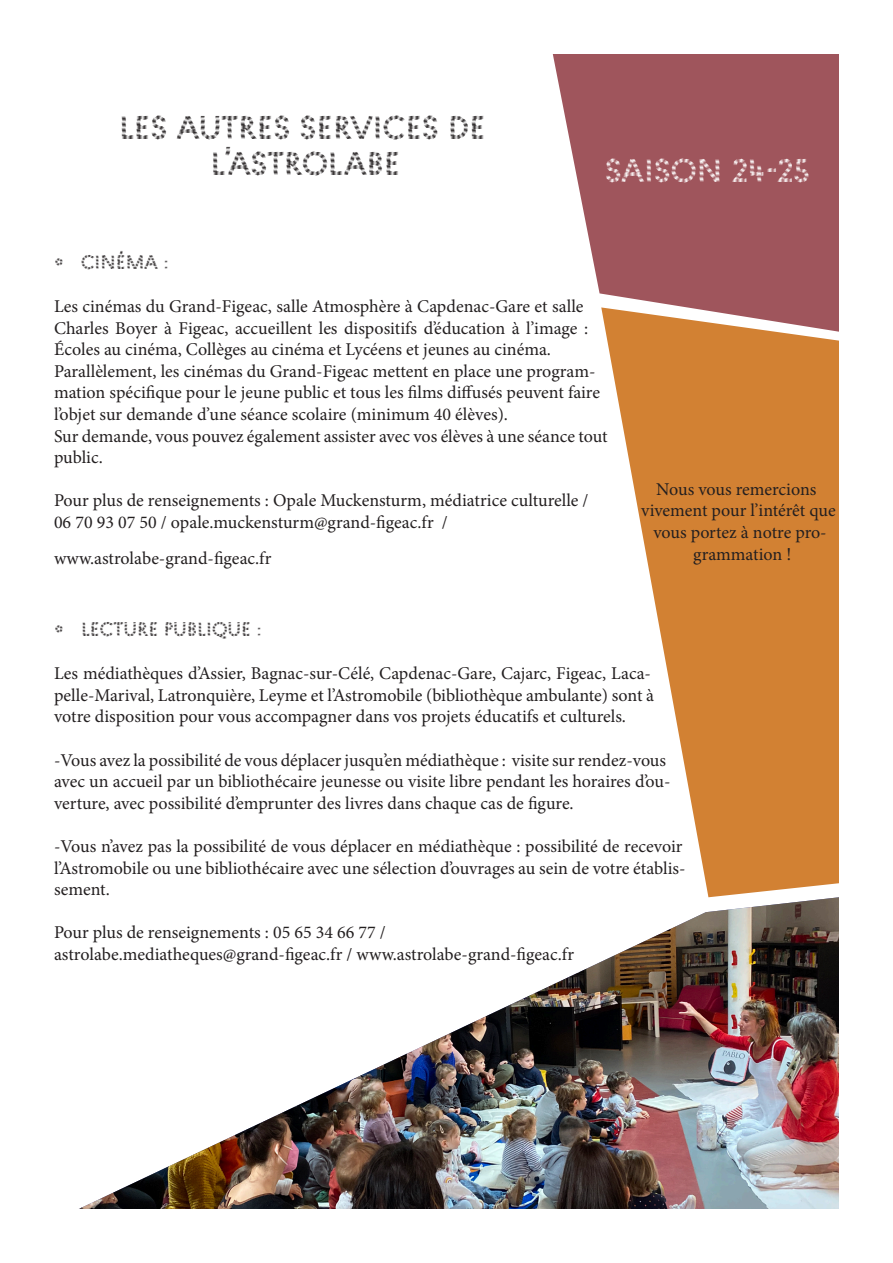
<style>
.page{position:relative;width:893px;height:1263px;background:#fff}
.page>*{position:absolute;margin:0;border:0;box-sizing:border-box;transform-origin:0 0}
.t1{font:30px "Pattern No 5 Coarse";color:#231f20}
.t2{font:30px "Pattern No 5 Coarse";color:#fff}
.t3{font:18px/21.6px "Minion Pro";color:#231f20}
.t4{font:18px "Pattern No 5 Coarse";color:#231f20}
</style>
<div class="page">
<svg style="left:553px;top:54px;width:286px;height:253px;background:#a8656b"></svg>
<svg style="left:601px;top:307px;width:238px;height:590px;fill:#d28133"></svg>
<img style="left:79px;top:897px;width:760px;height:312px">
<p class="t1" style="left:119px;top:106px;width:368px">LES AUTRES SERVICES DE</p>
<p class="t1" style="left:210px;top:142px;width:191px">L’ASTROLABE</p>
<p class="t2" style="left:605px;top:149px;width:207px">SAISON 24-25</p>
<p class="t4" style="left:54px;top:249px;width:117px">• CINÉMA :</p>
<p class="t3" style="left:54px;top:295px;width:536px">Les cinémas du Grand-Figeac, salle Atmosphère à Capdenac-Gare et salle<br>Charles Boyer à Figeac, accueillent les dispositifs d’éducation à l’image :<br>Écoles au cinéma, Collèges au cinéma et Lycéens et jeunes au cinéma.</p>
<p class="t3" style="left:54px;top:360px;width:547px">Parallèlement, les cinémas du Grand-Figeac mettent en place une program&shy;mation spécifique pour le jeune public et tous les films diffusés peuvent faire l’objet sur demande d’une séance scolaire (minimum 40 élèves).</p>
<p class="t3" style="left:54px;top:425px;width:555px">Sur demande, vous pouvez également assister avec vos élèves à une séance tout public.</p>
<p class="t3" style="left:54px;top:490px;width:536px">Pour plus de renseignements : Opale Muckensturm, médiatrice culturelle /</p>
<p class="t3" style="left:54px;top:511px;width:395px">06 70 93 07 50 / opale.muckensturm@grand-figeac.fr /</p>
<p class="t3" style="left:54px;top:547px;width:219px">www.astrolabe-grand-figeac.fr</p>
<p class="t3" style="left:641px;top:478px;width:196px;text-align:center">Nous vous remercions vivement pour l’intérêt que vous portez à notre pro&shy;grammation !</p>
<p class="t4" style="left:54px;top:616px;width:210px">• LECTURE PUBLIQUE :</p>
<p class="t3" style="left:54px;top:663px;width:601px">Les médiathèques d’Assier, Bagnac-sur-Célé, Capdenac-Gare, Cajarc, Figeac, Laca&shy;pelle-Marival, Latronquière, Leyme et l’Astromobile (bibliothèque ambulante) sont à votre disposition pour vous accompagner dans vos projets éducatifs et culturels.</p>
<p class="t3" style="left:54px;top:749px;width:618px">-Vous avez la possibilité de vous déplacer jusqu’en médiathèque : visite sur rendez-vous avec un accueil par un bibliothécaire jeunesse ou visite libre pendant les horaires d’ou&shy;verture, avec possibilité d’emprunter des livres dans chaque cas de figure.</p>
<p class="t3" style="left:54px;top:835px;width:633px">-Vous n’avez pas la possibilité de vous déplacer en médiathèque : possibilité de recevoir l’Astromobile ou une bibliothécaire avec une sélection d’ouvrages au sein de votre établis&shy;sement.</p>
<p class="t3" style="left:54px;top:922px;width:333px">Pour plus de renseignements : 05 65 34 66 77 /</p>
<p class="t3" style="left:54px;top:943px;width:522px">astrolabe.mediatheques@grand-figeac.fr / www.astrolabe-grand-figeac.fr</p>
</div>
